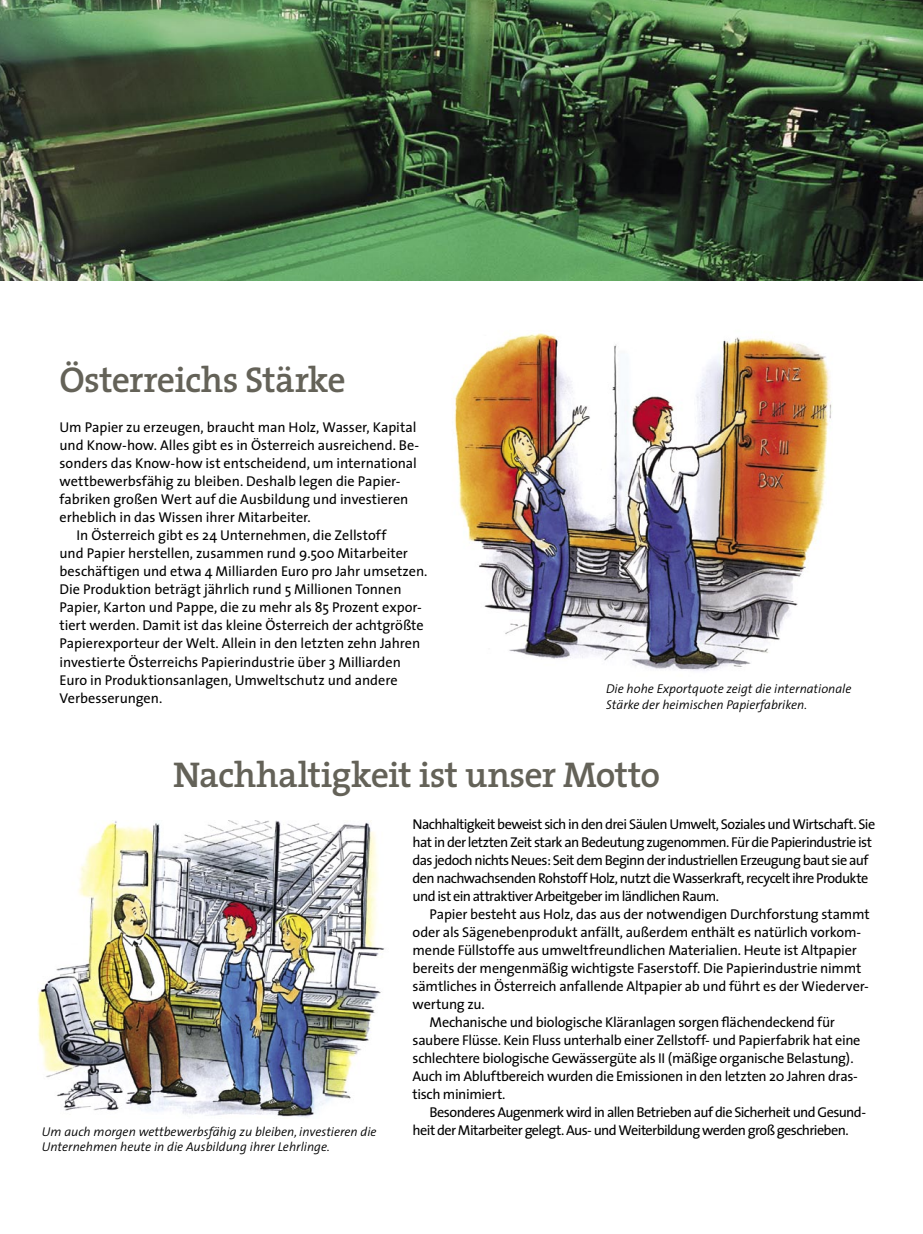
<style>
.page{position:relative;width:923px;height:1234px;background:#fff}
.page>*{position:absolute;margin:0;border:0;box-sizing:border-box;transform-origin:0 0}
.t1{font:600 36px "The Serif";letter-spacing:-.02em;color:#646258}
.t2{font:14.25px "The Sans";letter-spacing:-.015em;color:#000}
.t3{font:14.25px/18px "The Sans";letter-spacing:-.045em;color:#000}
.t4{font:italic 300 12.75px/15.3px "The Sans";color:#000}
</style>
<div class="page">
<img style="left:0;top:0;width:923px;height:281px">
<img style="left:454px;top:333px;width:378px;height:338px">
<img style="left:38px;top:820px;width:347px;height:298px">
<h1 class="t1" style="left:60px;top:349px;width:288px">Österreichs Stärke</h1>
<p class="t2" style="left:60px;top:415px;width:358px">Um Papier zu erzeugen, braucht man Holz, Wasser, Kapital</p>
<p class="t2" style="left:60px;top:433px;width:361px">und Know-how. Alles gibt es in Österreich ausreichend. Be-</p>
<p class="t2" style="left:60px;top:451px;width:359px">sonders das Know-how ist entscheidend, um international</p>
<p class="t2" style="left:60px;top:469px;width:342px">wettbewerbsfähig zu bleiben. Deshalb legen die Papier-</p>
<p class="t2" style="left:60px;top:487px;width:350px">fabriken großen Wert auf die Ausbildung und investieren</p>
<p class="t2" style="left:60px;top:505px;width:253px">erheblich in das Wissen ihrer Mitarbeiter.</p>
<p class="t2" style="left:77px;top:523px;width:311px">In Österreich gibt es 24 Unternehmen, die Zellstoff</p>
<p class="t2" style="left:60px;top:541px;width:350px">und Papier herstellen, zusammen rund 9.500 Mitarbeiter</p>
<p class="t2" style="left:60px;top:559px;width:369px">beschäftigen und etwa 4 Milliarden Euro pro Jahr umsetzen.</p>
<p class="t2" style="left:60px;top:577px;width:343px">Die Produktion beträgt jährlich rund 5 Millionen Tonnen</p>
<p class="t2" style="left:60px;top:595px;width:364px">Papier, Karton und Pappe, die zu mehr als 85 Prozent expor-</p>
<p class="t2" style="left:60px;top:613px;width:365px">tiert werden. Damit ist das kleine Österreich der achtgrößte</p>
<p class="t2" style="left:60px;top:631px;width:362px">Papierexporteur der Welt. Allein in den letzten zehn Jahren</p>
<p class="t2" style="left:60px;top:649px;width:343px">investierte Österreichs Papierindustrie über 3 Milliarden</p>
<p class="t2" style="left:60px;top:667px;width:339px">Euro in Produktionsanlagen, Umweltschutz und andere</p>
<p class="t2" style="left:60px;top:685px;width:104px">Verbesserungen.</p>
<p class="t4" style="left:606px;top:680px;width:247px">Die hohe Exportquote zeigt die internationale<br>Stärke der heimischen Papierfabriken.</p>
<h1 class="t1" style="left:173px;top:744px;width:488px">Nachhaltigkeit ist unser Motto</h1>
<p class="t4" style="left:42px;top:1123px;width:336px">Um auch morgen wettbewerbsfähig zu bleiben, investieren die<br>Unternehmen heute in die Ausbildung ihrer Lehrlinge.</p>
<p class="t3" style="left:412px;top:814px;width:464px">Nachhaltigkeit beweist sich in den drei Säulen Umwelt, Soziales und Wirtschaft. Sie hat in der letzten Zeit stark an Bedeutung zugenommen. Für die Papierindustrie ist das jedoch nichts Neues: Seit dem Beginn der industriellen Erzeugung baut sie auf den nachwachsenden Rohstoff Holz, nutzt die Wasserkraft, recycelt ihre Produkte und ist ein attraktiver Arbeitgeber im ländlichen Raum.</p>
<p class="t2" style="left:429px;top:901px;width:442px">Papier besteht aus Holz, das aus der notwendigen Durchforstung stammt</p>
<p class="t2" style="left:412px;top:919px;width:450px">oder als Sägenebenprodukt anfällt, außerdem enthält es natürlich vorkom-</p>
<p class="t2" style="left:412px;top:937px;width:446px">mende Füllstoffe aus umweltfreundlichen Materialien. Heute ist Altpapier</p>
<p class="t2" style="left:412px;top:955px;width:450px">bereits der mengenmäßig wichtigste Faserstoff. Die Papierindustrie nimmt</p>
<p class="t2" style="left:412px;top:973px;width:458px">sämtliches in Österreich anfallende Altpapier ab und führt es der Wiederver-</p>
<p class="t2" style="left:412px;top:991px;width:74px">wertung zu.</p>
<p class="t2" style="left:429px;top:1009px;width:407px">Mechanische und biologische Kläranlagen sorgen flächendeckend für</p>
<p class="t2" style="left:412px;top:1027px;width:449px">saubere Flüsse. Kein Fluss unterhalb einer Zellstoff- und Papierfabrik hat eine</p>
<p class="t2" style="left:412px;top:1045px;width:443px">schlechtere biologische Gewässergüte als II (mäßige organische Belastung).</p>
<p class="t2" style="left:412px;top:1063px;width:447px">Auch im Abluftbereich wurden die Emissionen in den letzten 20 Jahren dras-</p>
<p class="t2" style="left:412px;top:1081px;width:94px">tisch minimiert.</p>
<p class="t3" style="left:429px;top:1102px;width:438px">Besonderes Augenmerk wird in allen Betrieben auf die Sicherheit und Gesund-</p>
<p class="t3" style="left:412px;top:1120px;width:437px">heit der Mitarbeiter gelegt. Aus- und Weiterbildung werden groß geschrieben.</p>
</div>
